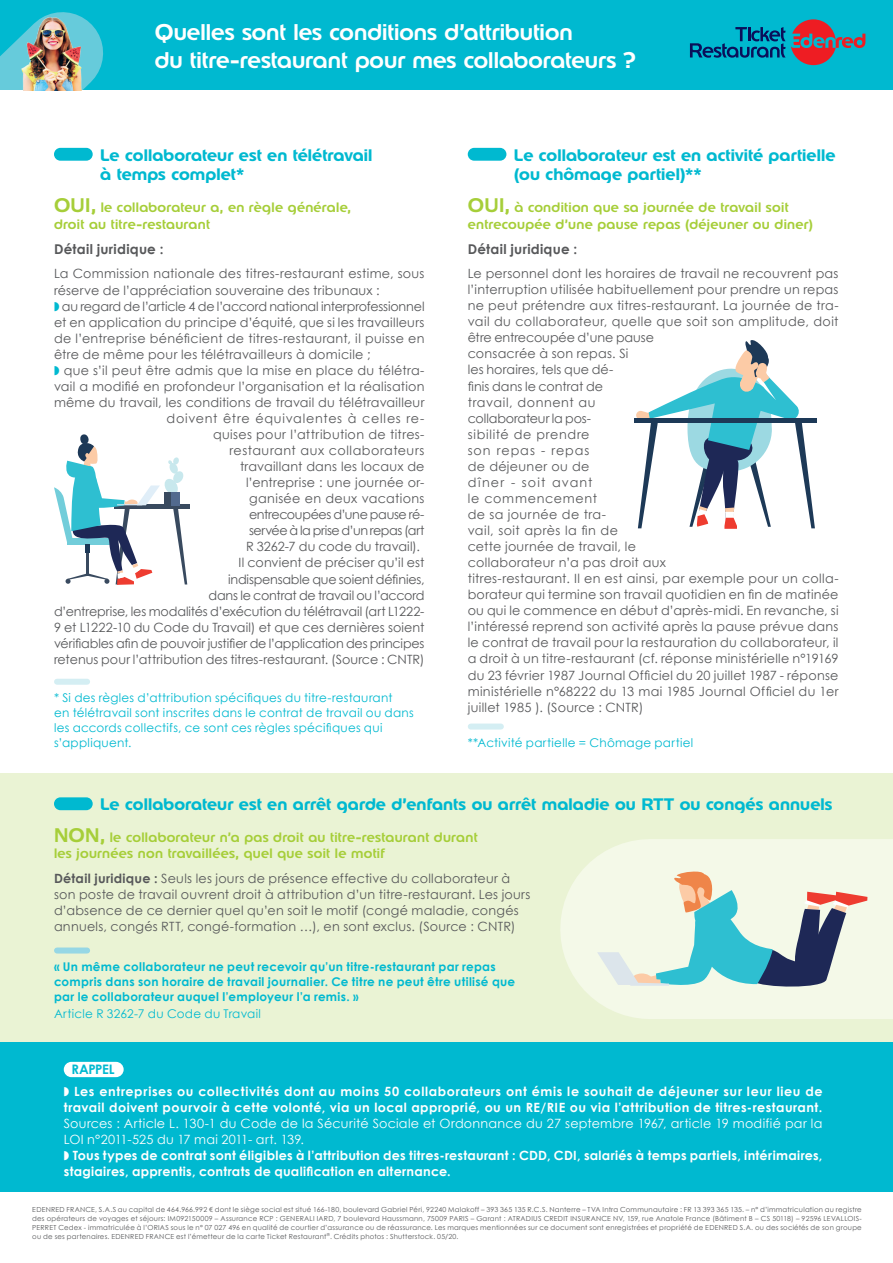
<style>
.page{position:relative;width:893px;height:1263px;background:#fff}
.page>*{position:absolute;margin:0;border:0;box-sizing:border-box;transform-origin:0 0}
.t1{font:500 22.5px/28px "Edenred";color:#fff}
.t2{font:700 16.5px/19.8px "Edenred";letter-spacing:.005em;color:#00b9d0}
.t3{font:500 13.5px/16.2px "Edenred";letter-spacing:.025em;color:#a6ce39}
.t4{font:700 13.5px "Century Gothic";letter-spacing:.02em;color:#57585a}
.t5{font:700 13.05px "Century Gothic";letter-spacing:-.025em;color:#00b9d0}
.t6{font:12.75px/16px "Century Gothic";letter-spacing:.015em;color:#57585a}
.t7{font:700 12.75px/16px "Century Gothic";letter-spacing:.035em;color:#fff}
.t8{font:12.75px "Century Gothic";letter-spacing:-.015em;color:#57585a}
.t9{font:12.75px "Century Gothic";letter-spacing:-.01em;color:#57585a}
.t10{font:12.75px "Century Gothic";letter-spacing:-.03em;color:#57585a}
.t11{font:12.75px "Century Gothic";letter-spacing:.055em;color:#57585a}
.t12{font:12.75px "Century Gothic";letter-spacing:.04em;color:#57585a}
.t13{font:12px/15px "Century Gothic";letter-spacing:.02em;color:#00b9d0}
.t14{font:700 12px/15px "Century Gothic";letter-spacing:.02em;color:#00b9d0}
.t15{font:6.9px/9px "Century Gothic";letter-spacing:.03em;color:#57585a;text-align:justify}
.s1{font-size:19.5px}
.s2{color:#00b9d0}
.s3{font-weight:700}
.s4{font-weight:400}
</style>
<div class="page">
<div style="left:0;top:0;width:893px;height:90px;background:#00b9d0"></div>
<svg style="left:0;top:19px;width:103px;height:71px"></svg>
<svg style="left:690px;top:19px;width:175px;height:46px"></svg>
<img style="left:3px;top:12px;width:82px;height:78px">
<div style="left:0;top:773px;width:893px;height:270px;background:#eaf3d4"></div>
<div style="left:54px;top:148px;width:39px;height:13px;background:#00b9d0;border-radius:6px"></div>
<div style="left:57px;top:679px;width:30px;height:6px;background:#d4eef3"></div>
<div style="left:468px;top:148px;width:38px;height:13px;background:#00b9d0;border-radius:6px"></div>
<div style="left:471px;top:723px;width:30px;height:6px;background:#d4eef3"></div>
<hr style="left:114px;top:505px;width:75px;height:3px;background:#394a5f">
<svg style="left:54px;top:434px;width:133px;height:151px"></svg>
<svg style="left:636px;top:340px;width:179px;height:189px"></svg>
<div style="left:635px;top:418px;width:182px;height:5px;background:#1d3957"></div>
<div style="left:54px;top:797px;width:39px;height:13px;background:#00b9d0;border-radius:6px"></div>
<div style="left:57px;top:947px;width:30px;height:6px;background:#96d7e5"></div>
<div style="left:650px;top:839px;width:243px;height:180px;background:#f4f9e8"></div>
<svg style="left:597px;top:870px;width:270px;height:119px"></svg>
<div style="left:0;top:1043px;width:893px;height:149px;background:#00b9d0"></div>
<svg style="left:64px;top:1062px;width:60px;height:15px"></svg>
<h1 class="t1" style="left:155px;top:18px;width:483px">Quelles sont les conditions d’attribution<br>du titre-restaurant pour mes collaborateurs ?</h1>
<p class="t2" style="left:100px;top:145px;width:274px">Le collaborateur est en télétravail à temps complet*</p>
<p class="t3" style="left:54px;top:199px;width:299px"><span class="s1">OUI,</span> le collaborateur a, en règle générale, droit au titre-restaurant</p>
<p class="t4" style="left:54px;top:240px;width:111px">Détail juridique :</p>
<p class="t6" style="left:54px;top:266px;width:372px">La Commission nationale des titres-restaurant estime, sous</p>
<p class="t6" style="left:54px;top:282px;width:327px">réserve de l’appréciation souveraine des tribunaux :</p>
<p class="t8" style="left:54px;top:298px;width:372px"><span class="s2">◗</span> au regard de l’article 4 de l’accord national interprofessionnel</p>
<p class="t6" style="left:54px;top:314px;width:372px">et en application du principe d’équité, que si les travailleurs</p>
<p class="t6" style="left:54px;top:330px;width:372px">de l’entreprise bénéficient de titres-restaurant, il puisse en</p>
<p class="t6" style="left:54px;top:346px;width:318px">être de même pour les télétravailleurs à domicile ;</p>
<p class="t6" style="left:54px;top:362px;width:372px"><span class="s2">◗</span> que s’il peut être admis que la mise en place du télétra-</p>
<p class="t6" style="left:54px;top:378px;width:372px">vail a modifié en profondeur l’organisation et la réalisation</p>
<p class="t6" style="left:54px;top:394px;width:372px">même du travail, les conditions de travail du télétravailleur</p>
<p class="t11" style="left:167px;top:411px;width:259px">doivent être équivalentes à celles re-</p>
<p class="t6" style="left:213px;top:426px;width:213px">quises pour l’attribution de titres-</p>
<p class="t12" style="left:230px;top:443px;width:197px">restaurant aux collaborateurs</p>
<p class="t6" style="left:240px;top:458px;width:186px">travaillant dans les locaux de</p>
<p class="t6" style="left:246px;top:474px;width:180px">l’entreprise : une journée or-</p>
<p class="t6" style="left:249px;top:490px;width:177px">ganisée en deux vacations</p>
<p class="t10" style="left:249px;top:507px;width:177px">entrecoupées d’une pause ré-</p>
<p class="t10" style="left:249px;top:523px;width:177px">servée à la prise d’un repas (art</p>
<p class="t6" style="left:246px;top:539px;width:175px">R 3262-7 du code du travail).</p>
<p class="t6" style="left:239px;top:555px;width:187px">Il convient de préciser qu’il est</p>
<p class="t8" style="left:228px;top:571px;width:198px">indispensable que soient définies,</p>
<p class="t8" style="left:209px;top:587px;width:217px">dans le contrat de travail ou l’accord</p>
<p class="t9" style="left:54px;top:603px;width:372px">d’entreprise, les modalités d’exécution du télétravail (art L1222-</p>
<p class="t6" style="left:54px;top:619px;width:372px">9 et L1222-10 du Code du Travail) et que ces dernières soient</p>
<p class="t9" style="left:54px;top:635px;width:372px">vérifiables afin de pouvoir justifier de l’application des principes</p>
<p class="t6" style="left:54px;top:651px;width:372px">retenus pour l’attribution des titres-restaurant. (Source : CNTR)</p>
<p class="t13" style="left:54px;top:690px;width:361px">* Si des règles d’attribution spécifiques du titre-restaurant<br>en télétravail sont inscrites dans le contrat de travail ou dans les accords collectifs, ce sont ces règles spécifiques qui s’appliquent.</p>
<p class="t2" style="left:514px;top:145px;width:323px">Le collaborateur est en activité partielle (ou chômage partiel)**</p>
<p class="t3" style="left:468px;top:199px;width:347px"><span class="s1">OUI,</span> à condition que sa journée de travail soit entrecoupée d’une pause repas (déjeuner ou diner)</p>
<p class="t4" style="left:468px;top:240px;width:111px">Détail juridique :</p>
<p class="t6" style="left:468px;top:265px;width:372px">Le personnel dont les horaires de travail ne recouvrent pas l’interruption utilisée habituellement pour prendre un repas ne peut prétendre aux titres-restaurant. La journée de tra&shy;vail du collaborateur, quelle que soit son amplitude, doit être entrecoupée d’une pause<br>consacrée à son repas. Si<br>les horaires, tels que dé-<br>finis dans le contrat de<br>travail, donnent au<br>collaborateur la pos-<br>sibilité de prendre<br>son repas - repas<br>de déjeuner ou de<br>dîner - soit avant<br>le commencement<br>de sa journée de tra-<br>vail, soit après la fin de<br>cette journée de travail, le<br>collaborateur n’a pas droit aux<br>titres-restaurant. Il en est ainsi, par exemple pour un colla&shy;borateur qui termine son travail quotidien en fin de matinée ou qui le commence en début d’après-midi. En revanche, si l’intéressé reprend son activité après la pause prévue dans le contrat de travail pour la restauration du collaborateur, il a droit à un titre-restaurant (cf. réponse ministérielle n°19169 du 23 février 1987 Journal Officiel du 20 juillet 1987 - réponse ministérielle n°68222 du 13 mai 1985 Journal Officiel du 1er juillet 1985 ). (Source : CNTR)</p>
<p class="t13" style="left:468px;top:735px;width:227px">**Activité partielle = Chômage partiel</p>
<p class="t2" style="left:100px;top:794px;width:734px">Le collaborateur est en arrêt garde d’enfants ou arrêt maladie ou RTT ou congés annuels</p>
<p class="t3" style="left:54px;top:829px;width:425px"><span class="s1">NON,</span> le collaborateur n’a pas droit au titre-restaurant durant les journées non travaillées, quel que soit le motif</p>
<p class="t6" style="left:54px;top:870px;width:478px"><span class="s3">Détail juridique :</span> Seuls les jours de présence effective du collaborateur à son poste de travail ouvrent droit à attribution d’un titre-restaurant. Les jours d’absence de ce dernier quel qu’en soit le motif (congé maladie, congés annuels, congés RTT, congé-formation …), en sont exclus. (Source : CNTR)</p>
<p class="t14" style="left:54px;top:959px;width:463px">« Un même collaborateur ne peut recevoir qu’un titre-restaurant par repas compris dans son horaire de travail journalier. Ce titre ne peut être utilisé que par le collaborateur auquel l’employeur l’a remis. »</p>
<p class="t13" style="left:54px;top:1005px;width:208px">Article R 3262-7 du Code du Travail</p>
<p class="t5" style="left:71px;top:1061px;width:45px">RAPPEL</p>
<p class="t7" style="left:64px;top:1083px;width:760px">◗ Les entreprises ou collectivités dont au moins 50 collaborateurs ont émis le souhait de déjeuner sur leur lieu de travail doivent pourvoir à cette volonté, via un local approprié, ou un RE/RIE ou via l’attribution de titres-restaurant.</p>
<p class="t7" style="left:64px;top:1115px;width:760px"><span class="s4">Sources : Article L. 130-1 du Code de la Sécurité Sociale et Ordonnance du 27 septembre 1967, article 19 modifié par la LOI n°2011-525 du 17 mai 2011- art. 139.<br></span>◗ Tous types de contrat sont éligibles à l’attribution des titres-restaurant : CDD, CDI, salariés à temps partiels, intérimaires, stagiaires, apprentis, contrats de qualification en alternance.</p>
<p class="t15" style="left:32px;top:1204px;width:831px">EDENRED FRANCE, S.A.S au capital de 464.966.992 € dont le siège social est situé 166-180, boulevard Gabriel Péri, 92240 Malakoff – 393 365 135 R.C.S. Nanterre – TVA Intra Communautaire : FR 13 393 365 135. – n° d’immatriculation au registre des opérateurs de voyages et séjours: IM092150009 – Assurance RCP : GENERALI IARD, 7 boulevard Haussmann, 75009 PARIS – Garant : ATRADIUS CREDIT INSURANCE NV, 159, rue Anatole France (Bâtiment B – CS 50118) – 92596 LEVALLOIS-PERRET Cedex - immatriculée à l’ORIAS sous le n° 07 027 496 en qualité de courtier d’assurance ou de réassurance. Les marques mentionnées sur ce document sont enregistrées et propriété de EDENRED S.A. ou des sociétés de son groupe ou de ses partenaires. EDENRED FRANCE est l’émetteur de la carte Ticket Restaurant<sup>®</sup>. Crédits photos : Shutterstock. 05/20.</p>
</div>
